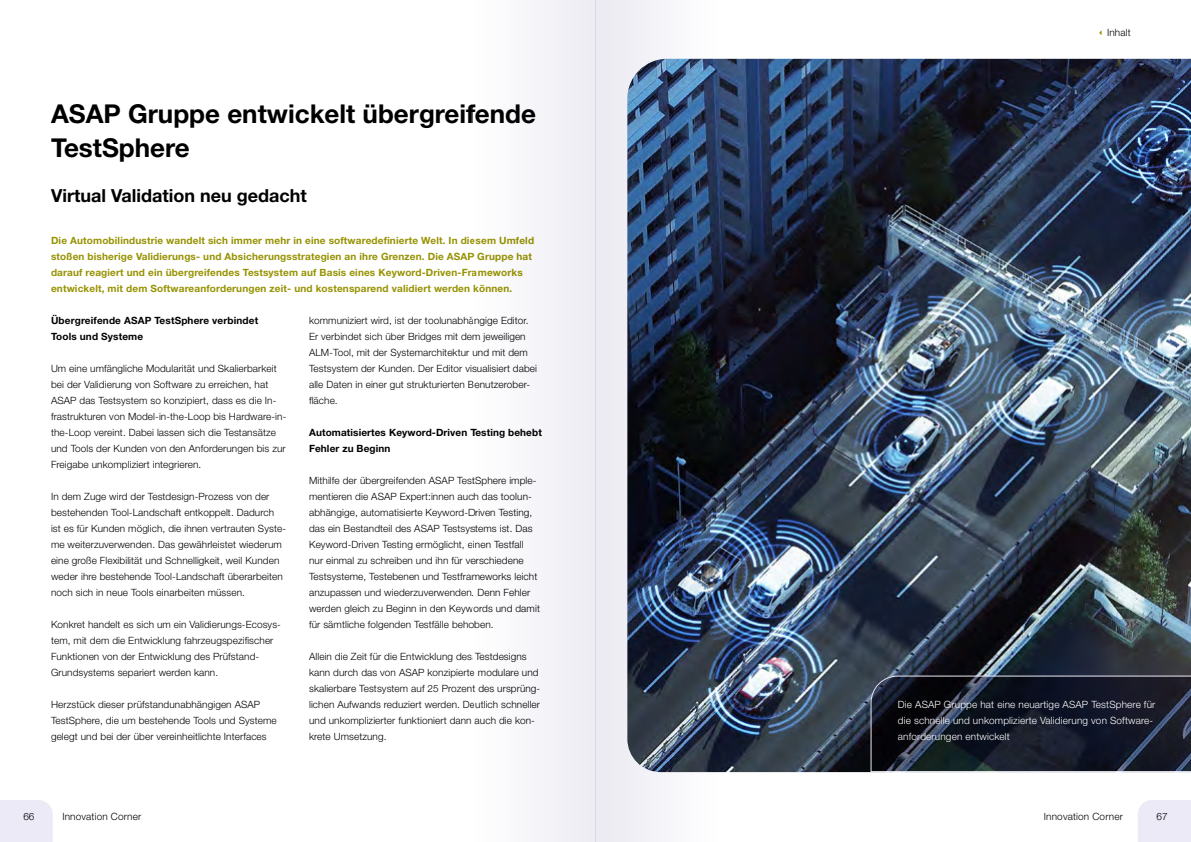
<style>
.page{position:relative;width:1191px;height:842px;background:#fff}
.page>*{position:absolute;margin:0;border:0;box-sizing:border-box;transform-origin:0 0}
.t1{font:700 26px/34px "Helvetica Neue LT Std";color:#000}
.t2{font:700 18px "Helvetica Neue LT Std";color:#000}
.t3{font:300 10px/16px "Helvetica Neue LT Std";letter-spacing:.01em;color:#000}
.t4{font:700 10px/16px "Helvetica Neue LT Std";letter-spacing:.015em;color:#969200}
.t5{font:300 10px/16px "Helvetica Neue LT Std";letter-spacing:.015em;color:#fff}
.t6{font:700 10px/16px "Helvetica Neue LT Std";letter-spacing:.01em;color:#000}
</style>
<div class="page">
<img style="left:719px;top:59px;width:472px;height:713px">
<div style="left:0;top:800px;width:53px;height:42px;background:#ebeaf6"></div>
<div style="left:1138px;top:800px;width:53px;height:42px;background:#ebeaf6"></div>
<svg style="left:870px;top:675px;width:321px;height:97px;background:#1a1f2c"></svg>
<div style="left:539px;top:0;width:56px;height:842px;background:#f1f0f6"></div>
<img style="left:595px;top:0;width:124px;height:842px">
<h1 class="t1" style="left:51px;top:97px;width:486px">ASAP Gruppe entwickelt übergreifende<br>TestSphere</h1>
<h2 class="t2" style="left:51px;top:185px;width:257px">Virtual Validation neu gedacht</h2>
<p class="t4" style="left:51px;top:232px;width:484px">Die Automobilindustrie wandelt sich immer mehr in eine softwaredefinierte Welt. In diesem Umfeld stoßen bisherige Validierungs- und Absicherungsstrategien an ihre Grenzen. Die ASAP Gruppe hat darauf reagiert und ein übergreifendes Testsystem auf Basis eines Keyword-Driven-Frameworks entwickelt, mit dem Softwareanforderungen zeit- und kostensparend validiert werden können.</p>
<p class="t3" style="left:309px;top:312px;width:229px">kommuniziert wird, ist der toolunabhängige Editor.<br>Er verbindet sich über Bridges mit dem jeweiligen ALM-Tool, mit der Systemarchitektur und mit dem Testsystem der Kunden. Der Editor visualisiert dabei alle Daten in einer gut strukturierten Benutzerober&shy;fläche.</p>
<p class="t6" style="left:309px;top:424px;width:234px">Automatisiertes Keyword-Driven Testing behebt<br>Fehler zu Beginn</p>
<p class="t3" style="left:309px;top:472px;width:232px">Mithilfe der übergreifenden ASAP TestSphere imple&shy;mentieren die ASAP Expert:innen auch das toolun&shy;abhängige, automatisierte Keyword-Driven Testing, das ein Bestandteil des ASAP Testsystems ist. Das Keyword-Driven Testing ermöglicht, einen Testfall nur einmal zu schreiben und ihn für verschiedene Testsysteme, Testebenen und Testframeworks leicht anzupassen und wiederzuverwenden. Denn Fehler werden gleich zu Beginn in den Keywords und damit für sämtliche folgenden Testfälle behoben.</p>
<p class="t3" style="left:309px;top:648px;width:233px">Allein die Zeit für die Entwicklung des Testdesigns kann durch das von ASAP konzipierte modulare und skalierbare Testsystem auf 25 Prozent des ursprüng&shy;lichen Aufwands reduziert werden. Deutlich schneller und unkomplizierter funktioniert dann auch die kon&shy;krete Umsetzung.</p>
<p class="t6" style="left:51px;top:312px;width:209px">Übergreifende ASAP TestSphere verbindet<br>Tools und Systeme</p>
<p class="t3" style="left:51px;top:360px;width:237px">Um eine umfängliche Modularität und Skalierbarkeit bei der Validierung von Software zu erreichen, hat ASAP das Testsystem so konzipiert, dass es die In&shy;frastrukturen von Model-in-the-Loop bis Hardware-in&shy;the-Loop vereint. Dabei lassen sich die Testansätze und Tools der Kunden von den Anforderungen bis zur Freigabe unkompliziert integrieren.</p>
<p class="t3" style="left:51px;top:488px;width:236px">In dem Zuge wird der Testdesign-Prozess von der bestehenden Tool-Landschaft entkoppelt. Dadurch ist es für Kunden möglich, die ihnen vertrauten Syste&shy;me weiterzuverwenden. Das gewährleistet wiederum eine große Flexibilität und Schnelligkeit, weil Kunden weder ihre bestehende Tool-Landschaft überarbeiten noch sich in neue Tools einarbeiten müssen.</p>
<p class="t3" style="left:51px;top:616px;width:231px">Konkret handelt es sich um ein Validierungs-Ecosys&shy;tem, mit dem die Entwicklung fahrzeugspezifischer Funktionen von der Entwicklung des Prüfstand-Grundsystems separiert werden kann.</p>
<p class="t3" style="left:51px;top:696px;width:227px">Herzstück dieser prüfstandunabhängigen ASAP<br>TestSphere, die um bestehende Tools und Systeme gelegt und bei der über vereinheitlichte Interfaces</p>
<p class="t3" style="left:1107px;top:24px;width:25px">Inhalt</p>
<p class="t5" style="left:898px;top:696px;width:259px">Die ASAP Gruppe hat eine neuartige ASAP TestSphere für die schnelle und unkomplizierte Validierung von Software&shy;anforderungen entwickelt</p>
<p class="t3" style="left:62px;top:808px;width:80px">Innovation Corner</p>
<p class="t3" style="left:1044px;top:808px;width:80px">Innovation Corner</p>
<p class="t3" style="left:23px;top:808px;width:13px">66</p>
<p class="t3" style="left:1156px;top:808px;width:13px">67</p>
</div>
